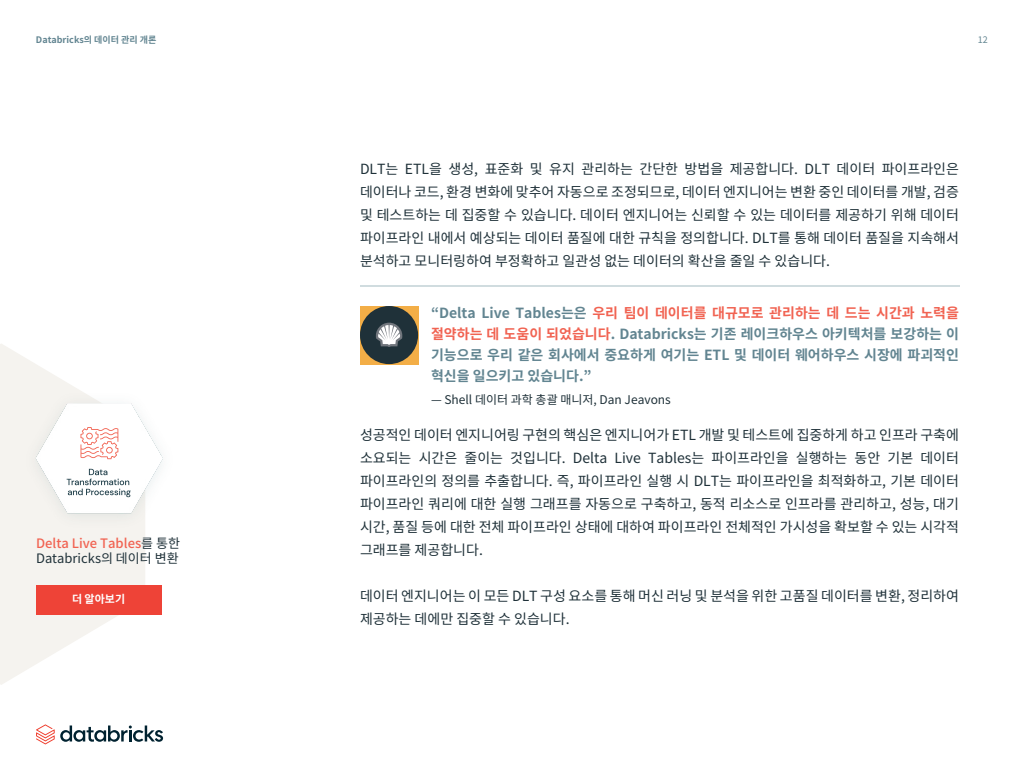
<style>
.page{position:relative;width:1024px;height:768px;background:#fff}
.page>*{position:absolute;margin:0;border:0;box-sizing:border-box;transform-origin:0 0}
.t1{font:14px/23px "Noto Sans CJ Kkr";color:#1f3139;text-align:justify}
.t2{font:700 14px/21px "Noto Sans CJ Kkr";color:#628591;text-align:justify}
.t3{font:13px/15.6px "Noto Sans CJ Kkr";color:#1f3139}
.t4{font:12px "Noto Sans CJ Kkr";color:#1f3139}
.t5{font:700 11px "Noto Sans CJ Kkr";color:#fff}
.t6{font:700 9px "Noto Sans CJ Kkr";color:#628591}
.t7{font:9px "Noto Sans CJ Kkr";color:#628591}
.s1{font-weight:500;color:#f16352}
.s2{color:#f16352}
</style>
<div class="page">
<hr style="left:360px;top:286px;width:600px;height:1px;background:#a3bac1">
<div style="left:360px;top:306px;width:58px;height:58px;background:#f3ae47"></div>
<div style="left:360px;top:306px;width:58px;height:58px;background:#1f3139;border-radius:50%"></div>
<svg style="left:376px;top:323px;width:27px;height:24px"></svg>
<svg style="left:0;top:344px;width:145px;height:341px;fill:#f5f3ef"></svg>
<img style="left:5px;top:363px;width:158px;height:195px">
<svg style="left:67px;top:469px;width:64px;height:28px"></svg>
<svg style="left:81px;top:427px;width:37px;height:32px"></svg>
<div style="left:36px;top:585px;width:125px;height:30px;background:#ee4337"></div>
<svg style="left:36px;top:724px;width:127px;height:20px"></svg>
<p class="t6" style="left:36px;top:35px;width:122px">Databricks의 데이터 관리 개론</p>
<p class="t7" style="left:978px;top:35px;width:11px">12</p>
<p class="t3" style="left:36px;top:536px;width:146px"><span class="s1">Delta Live Tables</span>를 통한<br>Databricks의 데이터 변환</p>
<p class="t5" style="left:72px;top:593px;width:55px">더 알아보기</p>
<p class="t1" style="left:360px;top:158px;width:601px">DLT는 ETL을 생성, 표준화 및 유지 관리하는 간단한 방법을 제공합니다. DLT 데이터 파이프라인은 데이터나 코드, 환경 변화에 맞추어 자동으로 조정되므로, 데이터 엔지니어는 변환 중인 데이터를 개발, 검증 및 테스트하는 데 집중할 수 있습니다. 데이터 엔지니어는 신뢰할 수 있는 데이터를 제공하기 위해 데이터 파이프라인 내에서 예상되는 데이터 품질에 대한 규칙을 정의합니다. DLT를 통해 데이터 품질을 지속해서 분석하고 모니터링하여 부정확하고 일관성 없는 데이터의 확산을 줄일 수 있습니다.</p>
<p class="t2" style="left:431px;top:302px;width:530px">“Delta Live Tables는은 <span class="s2">우리 팀이 데이터를 대규모로 관리하는 데 드는 시간과 노력을 절약하는 데 도움이 되었습니다</span>. Databricks는 기존 레이크하우스 아키텍처를 보강하는 이 기능으로 우리 같은 회사에서 중요하게 여기는 ETL 및 데이터 웨어하우스 시장에 파괴적인 혁신을 일으키고 있습니다.”</p>
<p class="t4" style="left:431px;top:393px;width:241px">— Shell 데이터 과학 총괄 매니저, Dan Jeavons</p>
<p class="t1" style="left:360px;top:423px;width:601px">성공적인 데이터 엔지니어링 구현의 핵심은 엔지니어가 ETL 개발 및 테스트에 집중하게 하고 인프라 구축에 소요되는 시간은 줄이는 것입니다. Delta Live Tables는 파이프라인을 실행하는 동안 기본 데이터 파이프라인의 정의를 추출합니다. 즉, 파이프라인 실행 시 DLT는 파이프라인을 최적화하고, 기본 데이터 파이프라인 쿼리에 대한 실행 그래프를 자동으로 구축하고, 동적 리소스로 인프라를 관리하고, 성능, 대기 시간, 품질 등에 대한 전체 파이프라인 상태에 대하여 파이프라인 전체적인 가시성을 확보할 수 있는 시각적 그래프를 제공합니다.</p>
<p class="t1" style="left:360px;top:584px;width:601px">데이터 엔지니어는 이 모든 DLT 구성 요소를 통해 머신 러닝 및 분석을 위한 고품질 데이터를 변환, 정리하여 제공하는 데에만 집중할 수 있습니다.</p>
</div>
